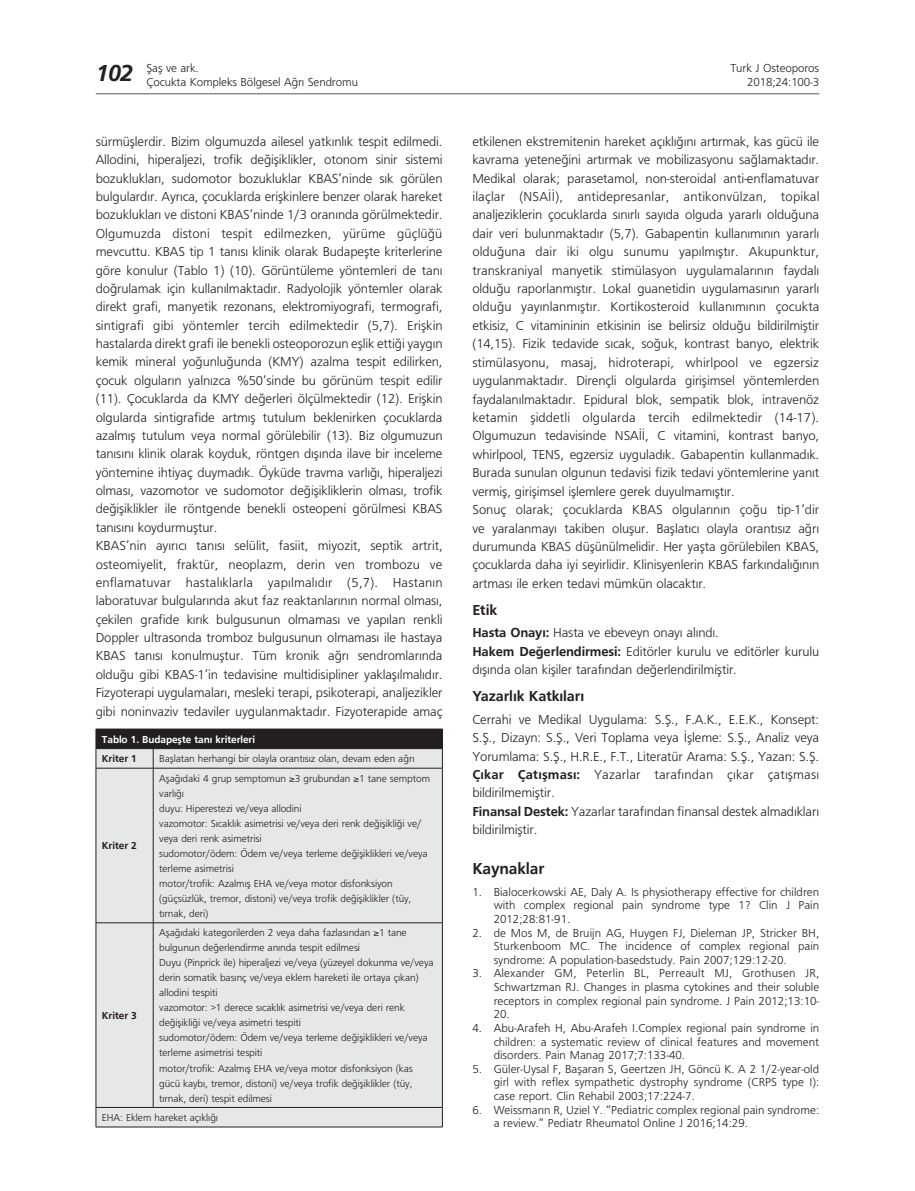
<style>
.page{position:relative;width:915px;height:1191px;background:#fff}
.page>*{position:absolute;margin:0;border:0;box-sizing:border-box;transform-origin:0 0}
.t1{font:24px "Frugal Bold Italic Tr";color:#231f20}
.t2{font:16.5px "Frugal Bold Tr";letter-spacing:-.01em;color:#231f20}
.t3{font:15px "Frugal Bold Tr";letter-spacing:-.01em;color:#231f20}
.t4{font:13.5px/18.5px "Frugal Normal Tr";letter-spacing:-.01em;color:#231f20}
.t5{font:12px/13.6px "Frugal Normal Tr";color:#231f20;text-align:justify}
.t6{font:10.5px/15px "Frugal Normal Tr";letter-spacing:-.01em;color:#231f20}
.t7{font:10.5px "Frugal Bold Tr";letter-spacing:-.01em;color:#fff}
.t8{font:10.5px "Frugal Bold Tr";letter-spacing:-.01em;color:#231f20}
.s1{font-family:"Frugal Bold Tr"}
</style>
<div class="page">
<hr style="left:96px;top:94px;width:723px;height:1px;background:#57585a">
<div style="left:96px;top:729px;width:346px;height:19px;background:#231f20"></div>
<div style="left:97px;top:749px;width:345px;height:377px;background:#e6e7e9"></div>
<hr style="left:96px;top:748px;width:57px;height:1px;background:#231f20">
<svg style="left:96px;top:749px;width:1px;height:19px"></svg>
<hr style="left:153px;top:748px;width:289px;height:1px;background:#231f20">
<svg style="left:153px;top:749px;width:1px;height:19px"></svg>
<svg style="left:442px;top:729px;width:1px;height:39px"></svg>
<hr style="left:96px;top:768px;width:57px;height:1px;background:#231f20">
<hr style="left:96px;top:768px;width:1px;height:154px;background:#231f20">
<hr style="left:153px;top:768px;width:289px;height:1px;background:#231f20">
<hr style="left:153px;top:768px;width:1px;height:154px;background:#231f20">
<hr style="left:442px;top:768px;width:1px;height:154px;background:#231f20">
<hr style="left:96px;top:922px;width:57px;height:1px;background:#231f20">
<hr style="left:96px;top:923px;width:1px;height:184px;background:#231f20">
<hr style="left:153px;top:922px;width:289px;height:1px;background:#231f20">
<hr style="left:153px;top:923px;width:1px;height:184px;background:#231f20">
<hr style="left:442px;top:923px;width:1px;height:184px;background:#231f20">
<hr style="left:96px;top:1107px;width:57px;height:1px;background:#231f20">
<svg style="left:96px;top:1108px;width:1px;height:18px"></svg>
<hr style="left:153px;top:1107px;width:289px;height:1px;background:#231f20">
<svg style="left:442px;top:1107px;width:1px;height:19px"></svg>
<hr style="left:96px;top:1126px;width:57px;height:1px;background:#231f20">
<hr style="left:153px;top:1126px;width:289px;height:1px;background:#231f20">
<h1 class="t1" style="left:96px;top:59px;width:39px">102</h1>
<p class="t5" style="left:730px;top:62px;width:90px;text-align:right">Turk J Osteoporos<br>2018;24:100-3</p>
<p class="t5" style="left:146px;top:62px;width:213px">Şaş ve ark.<br>Çocukta Kompleks Bölgesel Ağrı Sendromu</p>
<p class="t4" style="left:96px;top:132px;width:348px">sürmüşlerdir. Bizim olgumuzda ailesel yatkınlık tespit edilmedi.<br>Allodini, hiperaljezi, trofik değişiklikler, otonom sinir sistemi bozuklukları, sudomotor bozukluklar KBAS’ninde sık görülen bulgulardır. Ayrıca, çocuklarda erişkinlere benzer olarak hareket bozuklukları ve distoni KBAS’ninde 1/3 oranında görülmektedir.<br>Olgumuzda distoni tespit edilmezken, yürüme güçlüğü mevcuttu. KBAS tip 1 tanısı klinik olarak Budapeşte kriterlerine göre konulur (Tablo 1) (10). Görüntüleme yöntemleri de tanı doğrulamak için kullanılmaktadır. Radyolojik yöntemler olarak direkt grafi, manyetik rezonans, elektromiyografi, termografi, sintigrafi gibi yöntemler tercih edilmektedir (5,7). Erişkin hastalarda direkt grafi ile benekli osteoporozun eşlik ettiği yaygın kemik mineral yoğunluğunda (KMY) azalma tespit edilirken, çocuk olguların yalnızca %50’sinde bu görünüm tespit edilir (11). Çocuklarda da KMY değerleri ölçülmektedir (12). Erişkin olgularda sintigrafide artmış tutulum beklenirken çocuklarda azalmış tutulum veya normal görülebilir (13). Biz olgumuzun tanısını klinik olarak koyduk, röntgen dışında ilave bir inceleme yöntemine ihtiyaç duymadık. Öyküde travma varlığı, hiperaljezi olması, vazomotor ve sudomotor değişikliklerin olması, trofik değişiklikler ile röntgende benekli osteopeni görülmesi KBAS tanısını koydurmuştur.<br>KBAS’nin ayırıcı tanısı selülit, fasiit, miyozit, septik artrit, osteomiyelit, fraktür, neoplazm, derin ven trombozu ve enflamatuvar hastalıklarla yapılmalıdır (5,7). Hastanın laboratuvar bulgularında akut faz reaktanlarının normal olması, çekilen grafide kırık bulgusunun olmaması ve yapılan renkli Doppler ultrasonda tromboz bulgusunun olmaması ile hastaya KBAS tanısı konulmuştur. Tüm kronik ağrı sendromlarında olduğu gibi KBAS-1’in tedavisine multidisipliner yaklaşılmalıdır.<br>Fizyoterapi uygulamaları, mesleki terapi, psikoterapi, analjezikler gibi noninvaziv tedaviler uygulanmaktadır. Fizyoterapide amaç</p>
<p class="t4" style="left:472px;top:132px;width:348px">etkilenen ekstremitenin hareket açıklığını artırmak, kas gücü ile kavrama yeteneğini artırmak ve mobilizasyonu sağlamaktadır.<br>Medikal olarak; parasetamol, non-steroidal anti-enflamatuvar ilaçlar (NSAİİ), antidepresanlar, antikonvülzan, topikal analjeziklerin çocuklarda sınırlı sayıda olguda yararlı olduğuna dair veri bulunmaktadır (5,7). Gabapentin kullanımının yararlı olduğuna dair iki olgu sunumu yapılmıştır. Akupunktur, transkraniyal manyetik stimülasyon uygulamalarının faydalı olduğu raporlanmıştır. Lokal guanetidin uygulamasının yararlı olduğu yayınlanmıştır. Kortikosteroid kullanımının çocukta etkisiz, C vitamininin etkisinin ise belirsiz olduğu bildirilmiştir (14,15). Fizik tedavide sıcak, soğuk, kontrast banyo, elektrik stimülasyonu, masaj, hidroterapi, whirlpool ve egzersiz uygulanmaktadır. Dirençli olgularda girişimsel yöntemlerden faydalanılmaktadır. Epidural blok, sempatik blok, intravenöz ketamin şiddetli olgularda tercih edilmektedir (14-17).<br>Olgumuzun tedavisinde NSAİİ, C vitamini, kontrast banyo, whirlpool, TENS, egzersiz uyguladık. Gabapentin kullanmadık.<br>Burada sunulan olgunun tedavisi fizik tedavi yöntemlerine yanıt vermiş, girişimsel işlemlere gerek duyulmamıştır.<br>Sonuç olarak; çocuklarda KBAS olgularının çoğu tip-1’dir ve yaralanmayı takiben oluşur. Başlatıcı olayla orantısız ağrı durumunda KBAS düşünülmelidir. Her yaşta görülebilen KBAS, çocuklarda daha iyi seyirlidir. Klinisyenlerin KBAS farkındalığının artması ile erken tedavi mümkün olacaktır.</p>
<p class="t3" style="left:472px;top:601px;width:26px">Etik</p>
<p class="t4" style="left:472px;top:623px;width:348px"><span class="s1">Hasta Onayı:</span> Hasta ve ebeveyn onayı alındı.<br><span class="s1">Hakem Değerlendirmesi:</span> Editörler kurulu ve editörler kurulu dışında olan kişiler tarafından değerlendirilmiştir.</p>
<p class="t3" style="left:472px;top:687px;width:113px">Yazarlık Katkıları</p>
<p class="t4" style="left:472px;top:710px;width:348px">Cerrahi ve Medikal Uygulama: S.Ş., F.A.K., E.E.K., Konsept:<br>S.Ş., Dizayn: S.Ş., Veri Toplama veya İşleme: S.Ş., Analiz veya Yorumlama: S.Ş., H.R.E., F.T., Literatür Arama: S.Ş., Yazan: S.Ş.<br><span class="s1">Çıkar Çatışması:</span> Yazarlar tarafından çıkar çatışması bildirilmemiştir.<br><span class="s1">Finansal Destek:</span> Yazarlar tarafından finansal destek almadıkları bildirilmiştir.</p>
<p class="t2" style="left:472px;top:858px;width:74px">Kaynaklar</p>
<p class="t5" style="left:493px;top:885px;width:327px;text-indent:-21px">1. Bialocerkowski AE, Daly A. Is physiotherapy effective for children with complex regional pain syndrome type 1? Clin J Pain 2012;28:81-91.</p>
<p class="t5" style="left:493px;top:925px;width:327px;text-indent:-21px">2. de Mos M, de Bruijn AG, Huygen FJ, Dieleman JP, Stricker BH, Sturkenboom MC. The incidence of complex regional pain syndrome: A population-basedstudy. Pain 2007;129:12-20.</p>
<p class="t5" style="left:493px;top:966px;width:327px;text-indent:-21px">3. Alexander GM, Peterlin BL, Perreault MJ, Grothusen JR, Schwartzman RJ. Changes in plasma cytokines and their soluble receptors in complex regional pain syndrome. J Pain 2012;13:10- 20.</p>
<p class="t5" style="left:493px;top:1021px;width:327px;text-indent:-21px">4. Abu-Arafeh H, Abu-Arafeh I.Complex regional pain syndrome in children: a systematic review of clinical features and movement disorders. Pain Manag 2017;7:133-40.</p>
<p class="t5" style="left:493px;top:1061px;width:327px;text-indent:-21px">5. Güler-Uysal F, Başaran S, Geertzen JH, Göncü K. A 2 1/2-year-old girl with reflex sympathetic dystrophy syndrome (CRPS type I): case report. Clin Rehabil 2003;17:224-7.</p>
<p class="t5" style="left:493px;top:1102px;width:327px;text-indent:-21px">6. Weissmann R, Uziel Y. “Pediatric complex regional pain syndrome: a review.” Pediatr Rheumatol Online J 2016;14:29.</p>
<p class="t7" style="left:102px;top:733px;width:155px">Tablo 1. Budapeşte tanı kriterleri</p>
<p class="t8" style="left:102px;top:752px;width:36px">Kriter 1</p>
<p class="t6" style="left:159px;top:751px;width:257px">Başlatan herhangi bir olayla orantısız olan, devam eden ağrı</p>
<p class="t6" style="left:159px;top:770px;width:272px">Aşağıdaki 4 grup semptomun ≥3 grubundan ≥1 tane semptom varlığı<br>duyu: Hiperestezi ve/veya allodini<br>vazomotor: Sıcaklık asimetrisi ve/veya deri renk değişikliği ve/ veya deri renk asimetrisi<br>sudomotor/ödem: Ödem ve/veya terleme değişiklikleri ve/veya terleme asimetrisi<br>motor/trofik: Azalmış EHA ve/veya motor disfonksiyon (güçsüzlük, tremor, distoni) ve/veya trofik değişiklikler (tüy, tırnak, deri)</p>
<p class="t8" style="left:102px;top:839px;width:36px">Kriter 2</p>
<p class="t6" style="left:159px;top:925px;width:276px">Aşağıdaki kategorilerden 2 veya daha fazlasından ≥1 tane bulgunun değerlendirme anında tespit edilmesi<br>Duyu (Pinprick ile) hiperaljezi ve/veya (yüzeyel dokunma ve/veya derin somatik basınç ve/veya eklem hareketi ile ortaya çıkan) allodini tespiti<br>vazomotor: &gt;1 derece sıcaklık asimetrisi ve/veya deri renk değişikliği ve/veya asimetri tespiti<br>sudomotor/ödem: Ödem ve/veya terleme değişiklikleri ve/veya terleme asimetrisi tespiti<br>motor/trofik: Azalmış EHA ve/veya motor disfonksiyon (kas gücü kaybı, tremor, distoni) ve/veya trofik değişiklikler (tüy, tırnak, deri) tespit edilmesi</p>
<p class="t6" style="left:102px;top:1110px;width:118px">EHA: Eklem hareket açıklığı</p>
<p class="t8" style="left:102px;top:1009px;width:36px">Kriter 3</p>
</div>
